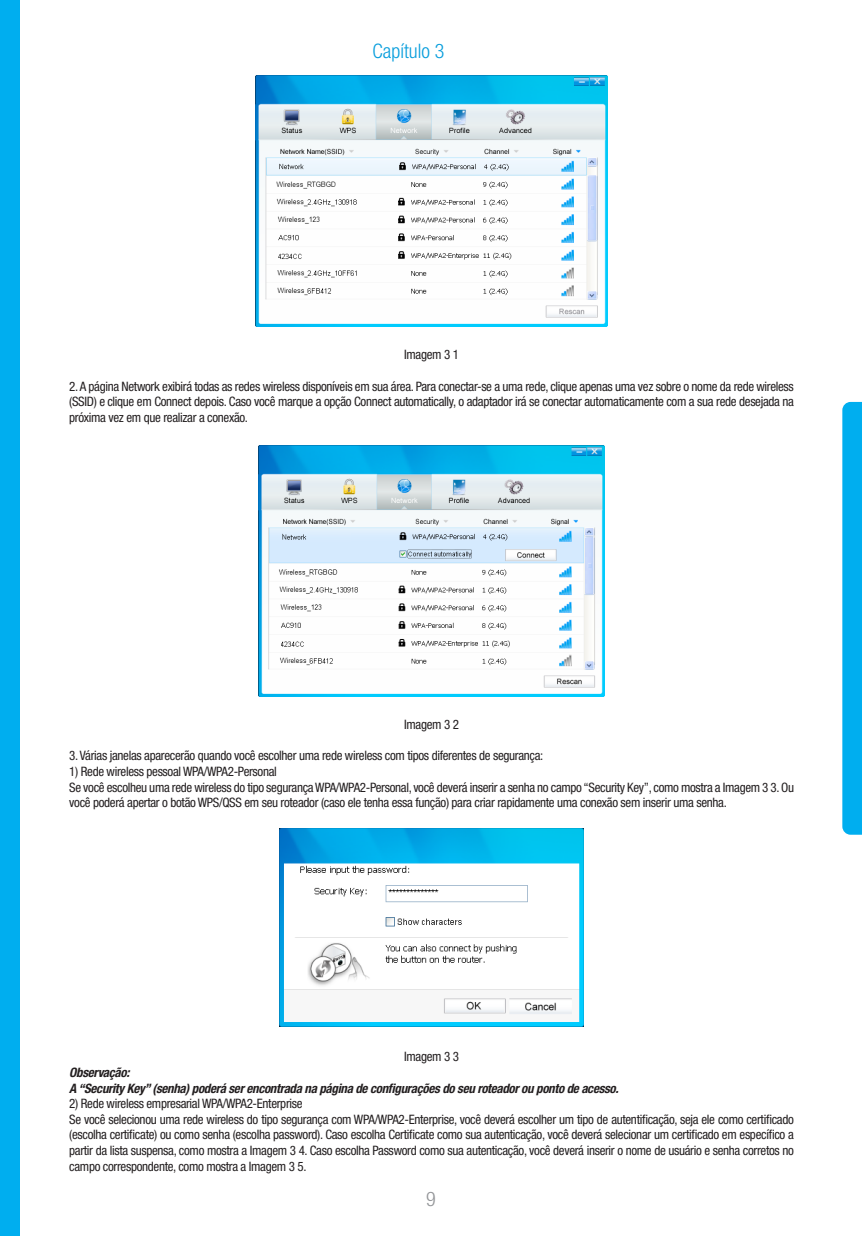
<style>
.page{position:relative;width:862px;height:1236px;background:#fff}
.page>*{position:absolute;margin:0;border:0;box-sizing:border-box;transform-origin:0 0}
.t1{font:300 condensed 20px "Helvetica Neue LT Std";color:#069ddc}
.t2{font:300 condensed 20px "Helvetica Neue LT Std";color:#939598}
.t3{font:condensed 13px/15.6px "Helvetica Neue LT Std";letter-spacing:-.025em;color:#231f20}
.t4{font:italic 700 condensed 13px/15.6px "Helvetica Neue LT Std";letter-spacing:-.025em;color:#231f20}
</style>
<div class="page">
<div style="left:0;top:0;width:20px;height:1236px;background:#00aeef"></div>
<svg style="left:842px;top:402px;width:20px;height:433px;background:#09b1ef"></svg>
<img style="left:255px;top:75px;width:353px;height:251px">
<img style="left:259px;top:445px;width:345px;height:251px">
<img style="left:279px;top:828px;width:305px;height:198px">
<h1 class="t1" style="left:372px;top:39px;width:73px">Capítulo 3</h1>
<p class="t3" style="left:404px;top:347px;width:56px">Imagem 3 1</p>
<p class="t3" style="left:69px;top:378px;width:726px;text-align:justify">2. A página Network exibirá todas as redes wireless disponíveis em sua área. Para conectar-se a uma rede, clique apenas uma vez sobre o nome da rede wireless (SSID) e clique em Connect depois. Caso você marque a opção Connect automatically, o adaptador irá se conectar automaticamente com a sua rede desejada na próxima vez em que realizar a conexão.</p>
<p class="t3" style="left:404px;top:717px;width:56px">Imagem 3 2</p>
<p class="t3" style="left:69px;top:748px;width:475px">3. Várias janelas aparecerão quando você escolher uma rede wireless com tipos diferentes de segurança:</p>
<p class="t3" style="left:69px;top:763px;width:726px">1) Rede wireless pessoal WPA/WPA2-Personal<br>Se você escolheu uma rede wireless do tipo segurança WPA/WPA2-Personal, você deverá inserir a senha no campo “Security Key”, como mostra a Imagem 3 3. Ou você poderá apertar o botão WPS/QSS em seu roteador (caso ele tenha essa função) para criar rapidamente uma conexão sem inserir uma senha.</p>
<p class="t3" style="left:404px;top:1049px;width:56px">Imagem 3 3</p>
<p class="t4" style="left:69px;top:1065px;width:551px">Observação:<br>A “Security Key” (senha) poderá ser encontrada na página de configurações do seu roteador ou ponto de acesso.</p>
<p class="t3" style="left:69px;top:1096px;width:726px">2) Rede wireless empresarial WPA/WPA2-Enterprise<br>Se você selecionou uma rede wireless do tipo segurança com WPA/WPA2-Enterprise, você deverá escolher um tipo de autentificação, seja ele como certificado (escolha certificate) ou como senha (escolha password). Caso escolha Certificate como sua autenticação, você deverá selecionar um certificado em específico a partir da lista suspensa, como mostra a Imagem 3 4. Caso escolha Password como sua autenticação, você deverá inserir o nome de usuário e senha corretos no campo correspondente, como mostra a Imagem 3 5.</p>
<h1 class="t2" style="left:426px;top:1187px;width:11px">9</h1>
</div>
